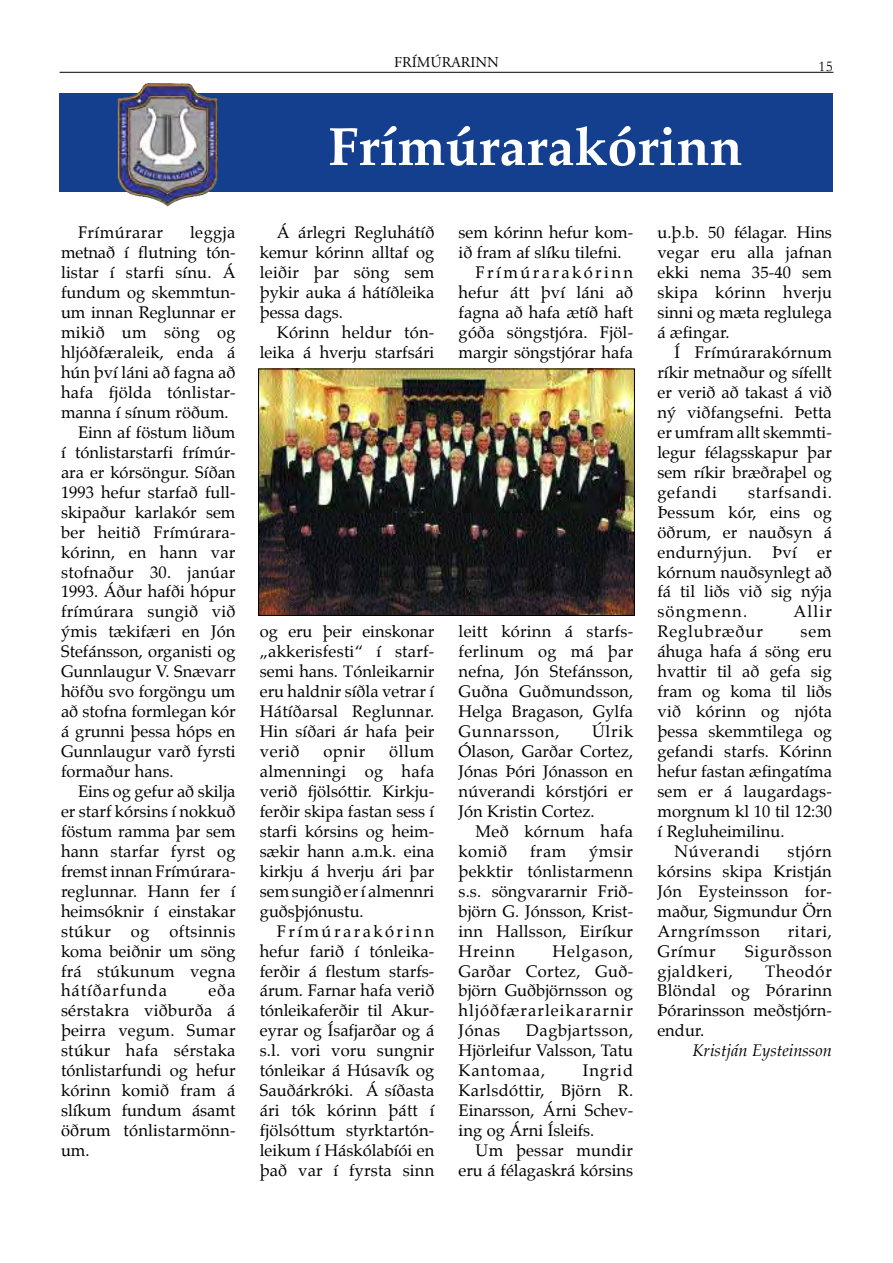
<style>
.page{position:relative;width:893px;height:1263px;background:#fff}
.page>*{position:absolute;margin:0;border:0;box-sizing:border-box;transform-origin:0 0}
.t1{font:700 54px "Palatino";color:#fff}
.t2{font:16.5px/20px "Palatino";color:#000;text-align:justify}
.t3{font:16.5px/20px "Palatino";letter-spacing:.02em;color:#000}
.t4{font:16.5px "Palatino";letter-spacing:.025em;color:#000}
.t5{font:16.5px "Palatino";letter-spacing:.04em;color:#000}
.t6{font:italic 16.5px "Palatino";color:#000}
.t7{font:16.5px "Palatino";letter-spacing:.15em;color:#000}
.t8{font:16.5px "Palatino";letter-spacing:.06em;color:#000}
.t9{font:16.5px "Palatino";letter-spacing:.055em;color:#000}
.t10{font:16.5px "Palatino";letter-spacing:.045em;color:#000}
.t11{font:15px "Adobe Garamond";color:#000}
.t12{font:15px "Garamond";color:#000}
</style>
<div class="page">
<hr style="left:60px;top:72px;width:773px;height:1px;background:#000">
<div style="left:60px;top:94px;width:773px;height:98px;background:#143f8f"></div>
<img style="left:118px;top:83px;width:29px;height:107px">
<img style="left:260px;top:371px;width:373px;height:243px">
<div style="left:258px;top:369px;width:377px;height:247px;border:1px solid #000"></div>
<p class="t4" style="left:78px;top:222px;width:87px">Frímúrarar</p>
<p class="t2" style="left:190px;top:224px;width:47px">leggja</p>
<p class="t2" style="left:61px;top:244px;width:175px">metnað í flutning tón-</p>
<p class="t2" style="left:61px;top:264px;width:176px">listar í starfi sínu. Á</p>
<p class="t2" style="left:61px;top:284px;width:175px">fundum og skemmtun-</p>
<p class="t2" style="left:61px;top:304px;width:176px">um innan Reglunnar er</p>
<p class="t3" style="left:61px;top:324px;width:176px">mikið um söng og</p>
<p class="t2" style="left:61px;top:344px;width:176px">hljóðfæraleik, enda á</p>
<p class="t2" style="left:61px;top:364px;width:176px">hún því láni að fagna að</p>
<p class="t3" style="left:61px;top:384px;width:175px">hafa fjölda tónlistar-</p>
<p class="t2" style="left:61px;top:404px;width:169px">manna í sínum röðum.</p>
<p class="t2" style="left:78px;top:424px;width:159px">Einn af föstum liðum</p>
<p class="t2" style="left:61px;top:444px;width:175px">í tónlistarstarfi frímúr-</p>
<p class="t2" style="left:61px;top:463px;width:176px">ara er kórsöngur. Síðan</p>
<p class="t2" style="left:61px;top:483px;width:175px">1993 hefur starfað full-</p>
<p class="t2" style="left:61px;top:503px;width:176px">skipaður karlakór sem</p>
<p class="t2" style="left:61px;top:523px;width:175px">ber heitið Frímúrara-</p>
<p class="t2" style="left:61px;top:543px;width:176px">kórinn, en hann var</p>
<p class="t3" style="left:61px;top:563px;width:176px">stofnaður 30. janúar</p>
<p class="t2" style="left:61px;top:583px;width:176px">1993. Áður hafði hópur</p>
<p class="t2" style="left:61px;top:603px;width:176px">frímúrara sungið við</p>
<p class="t2" style="left:61px;top:623px;width:176px">ýmis tækifæri en Jón</p>
<p class="t2" style="left:61px;top:643px;width:176px">Stefánsson, organisti og</p>
<p class="t2" style="left:61px;top:663px;width:176px">Gunnlaugur V. Snævarr</p>
<p class="t2" style="left:61px;top:683px;width:176px">höfðu svo forgöngu um</p>
<p class="t2" style="left:61px;top:703px;width:176px">að stofna formlegan kór</p>
<p class="t2" style="left:61px;top:723px;width:176px">á grunni þessa hóps en</p>
<p class="t2" style="left:61px;top:743px;width:176px">Gunnlaugur varð fyrsti</p>
<p class="t2" style="left:61px;top:763px;width:114px">formaður hans.</p>
<p class="t2" style="left:78px;top:783px;width:159px">Eins og gefur að skilja</p>
<p class="t2" style="left:61px;top:803px;width:176px">er starf kórsins í nokkuð</p>
<p class="t2" style="left:61px;top:823px;width:176px">föstum ramma þar sem</p>
<p class="t2" style="left:61px;top:843px;width:176px">hann starfar fyrst og</p>
<p class="t2" style="left:61px;top:862px;width:175px">fremst innan Frímúrara-</p>
<p class="t2" style="left:61px;top:882px;width:176px">reglunnar. Hann fer í</p>
<p class="t2" style="left:61px;top:902px;width:176px">heimsóknir í einstakar</p>
<p class="t4" style="left:61px;top:920px;width:176px">stúkur og oftsinnis</p>
<p class="t2" style="left:61px;top:942px;width:176px">koma beiðnir um söng</p>
<p class="t3" style="left:61px;top:962px;width:176px">frá stúkunum vegna</p>
<p class="t8" style="left:61px;top:980px;width:108px">hátíðarfunda</p>
<p class="t2" style="left:61px;top:982px;width:176px;text-indent:147px">eða sérstakra viðburða á þeirra vegum. Sumar stúkur hafa sérstaka tónlistarfundi og hefur kórinn komið fram á slíkum fundum ásamt öðrum tónlistarmönn&shy;um.</p>
<p class="t11" style="left:394px;top:54px;width:106px">FRÍMÚRARINN</p>
<p class="t12" style="left:819px;top:57px;width:16px">15</p>
<h1 class="t1" style="left:328px;top:113px;width:416px">Frímúrarakórinn</h1>
<p class="t2" style="left:260px;top:224px;width:176px;text-indent:17px">Á árlegri Regluhátíð kemur kórinn alltaf og leiðir þar söng sem þykir auka á hátíðleika þessa dags.</p>
<p class="t2" style="left:260px;top:324px;width:176px;text-align:right">Kórinn heldur tón&shy;leika á hverju starfsári</p>
<p class="t2" style="left:459px;top:224px;width:175px">sem kórinn hefur kom-</p>
<p class="t2" style="left:459px;top:244px;width:165px">ið fram af slíku tilefni.</p>
<p class="t7" style="left:476px;top:262px;width:159px">Frímúrarakórinn</p>
<p class="t2" style="left:459px;top:284px;width:176px">hefur átt því láni að</p>
<p class="t2" style="left:459px;top:304px;width:176px">fagna að hafa ætíð haft</p>
<p class="t2" style="left:459px;top:324px;width:175px">góða söngstjóra. Fjöl-</p>
<p class="t2" style="left:459px;top:344px;width:176px">margir söngstjórar hafa</p>
<p class="t2" style="left:260px;top:623px;width:176px">og eru þeir einskonar „akkerisfesti“ í starf&shy;semi hans. Tónleikarnir eru haldnir síðla vetrar í Hátíðarsal Reglunnar.<br>Hin síðari ár hafa þeir verið</p>
<p class="t2" style="left:260px;top:743px;width:176px;text-indent:129px">öllum almenningi og hafa verið fjölsóttir. Kirkju&shy;ferðir skipa fastan sess í starfi kórsins og heim&shy;sækir hann a.m.k. eina kirkju á hverju ári þar sem sungið er í almennri guðsþjónustu.</p>
<p class="t2" style="left:260px;top:922px;width:176px;text-indent:17px">Frímúrarakórinn hefur farið í tónleika&shy;ferðir á flestum starfs&shy;árum. Farnar hafa verið tónleikaferðir til Akur&shy;eyrar og Ísafjarðar og á s.l. vori voru sungnir tónleikar á Húsavík og Sauðárkróki. Á síðasta ári tók kórinn þátt í fjölsóttum styrktartón&shy;leikum í Háskólabíói en það var í fyrsta sinn</p>
<p class="t2" style="left:323px;top:743px;width:43px">opnir</p>
<p class="t2" style="left:459px;top:623px;width:176px">leitt kórinn á starfs&shy;ferlinum og má þar nefna, Jón Stefánsson, Guðna Guðmundsson, Helga Bragason, Gylfa Gunnarsson,</p>
<p class="t2" style="left:459px;top:723px;width:176px;text-indent:133px">Úlrik Ólason, Garðar Cortez, Jónas Þóri Jónasson en núverandi kórstjóri er Jón Kristin Cortez.</p>
<p class="t3" style="left:459px;top:823px;width:176px;text-indent:17px">Með kórnum hafa komið</p>
<p class="t2" style="left:530px;top:843px;width:38px">fram</p>
<p class="t2" style="left:459px;top:843px;width:176px;text-indent:130px">ýmsir þekktir tónlistarmenn s.s. söngvararnir Frið&shy;björn G. Jónsson, Krist&shy;inn Hallsson, Eiríkur Hreinn</p>
<p class="t2" style="left:459px;top:942px;width:176px;text-indent:94px">Helgason, Garðar Cortez, Guð&shy;björn Guðbjörnsson og hljóðfærarleikararnir Jónas</p>
<p class="t2" style="left:459px;top:1022px;width:176px;text-indent:68px">Dagbjartsson, Hjörleifur Valsson, Tatu Kantomaa,</p>
<p class="t2" style="left:459px;top:1062px;width:176px;text-indent:124px">Ingrid Karlsdóttir, Björn R.<br>Einarsson, Árni Schev&shy;ing og Árni Ísleifs.</p>
<p class="t2" style="left:459px;top:1142px;width:176px;text-align:right">Um þessar mundir eru á félagaskrá kórsins</p>
<p class="t2" style="left:657px;top:224px;width:176px">u.þ.b. 50 félagar. Hins vegar eru alla jafnan ekki nema 35-40 sem skipa kórinn hverju sinni og mæta reglulega á æfingar.</p>
<p class="t2" style="left:657px;top:344px;width:176px;text-indent:17px">Í Frímúrarakórnum ríkir metnaður og sífellt er verið að takast á við ný viðfangsefni. Þetta er umfram allt skemmti&shy;legur félagsskapur þar sem ríkir bræðraþel og gefandi</p>
<p class="t2" style="left:657px;top:483px;width:176px;text-indent:91px">starfsandi.<br>Þessum kór, eins og öðrum, er nauðsyn á endurnýjun. Því er kórnum nauðsynlegt að fá til liðs við sig nýja söngmenn.</p>
<p class="t2" style="left:794px;top:603px;width:40px">Allir</p>
<p class="t9" style="left:657px;top:621px;width:107px">Reglubræður</p>
<p class="t2" style="left:801px;top:623px;width:33px">sem</p>
<p class="t2" style="left:657px;top:643px;width:176px">áhuga hafa á söng eru</p>
<p class="t2" style="left:657px;top:663px;width:176px">hvattir til að gefa sig</p>
<p class="t2" style="left:657px;top:683px;width:176px">fram og koma til liðs</p>
<p class="t2" style="left:657px;top:703px;width:176px">við kórinn og njóta</p>
<p class="t2" style="left:657px;top:723px;width:176px">þessa skemmtilega og</p>
<p class="t2" style="left:657px;top:743px;width:176px">gefandi starfs. Kórinn</p>
<p class="t2" style="left:657px;top:763px;width:176px">hefur fastan æfingatíma</p>
<p class="t2" style="left:657px;top:783px;width:175px">sem er á laugardags-</p>
<p class="t2" style="left:657px;top:803px;width:176px">morgnum kl 10 til 12:30</p>
<p class="t2" style="left:657px;top:823px;width:129px">í Regluheimilinu.</p>
<p class="t5" style="left:674px;top:840px;width:87px">Núverandi</p>
<p class="t2" style="left:657px;top:843px;width:176px;text-indent:130px">stjórn kórsins skipa Kristján Jón Eysteinsson for&shy;maður, Sigmundur Örn Arngrímsson</p>
<p class="t2" style="left:788px;top:922px;width:46px">ritari,</p>
<p class="t2" style="left:657px;top:942px;width:60px">Grímur</p>
<p class="t5" style="left:745px;top:940px;width:88px">Sigurðsson</p>
<p class="t10" style="left:657px;top:960px;width:77px">gjaldkeri,</p>
<p class="t2" style="left:657px;top:962px;width:176px;text-indent:108px">Theodór Blöndal og Þórarinn Þórarinsson meðstjórn&shy;endur.</p>
<p class="t6" style="left:693px;top:1041px;width:141px">Kristján Eysteinsson</p>
</div>
